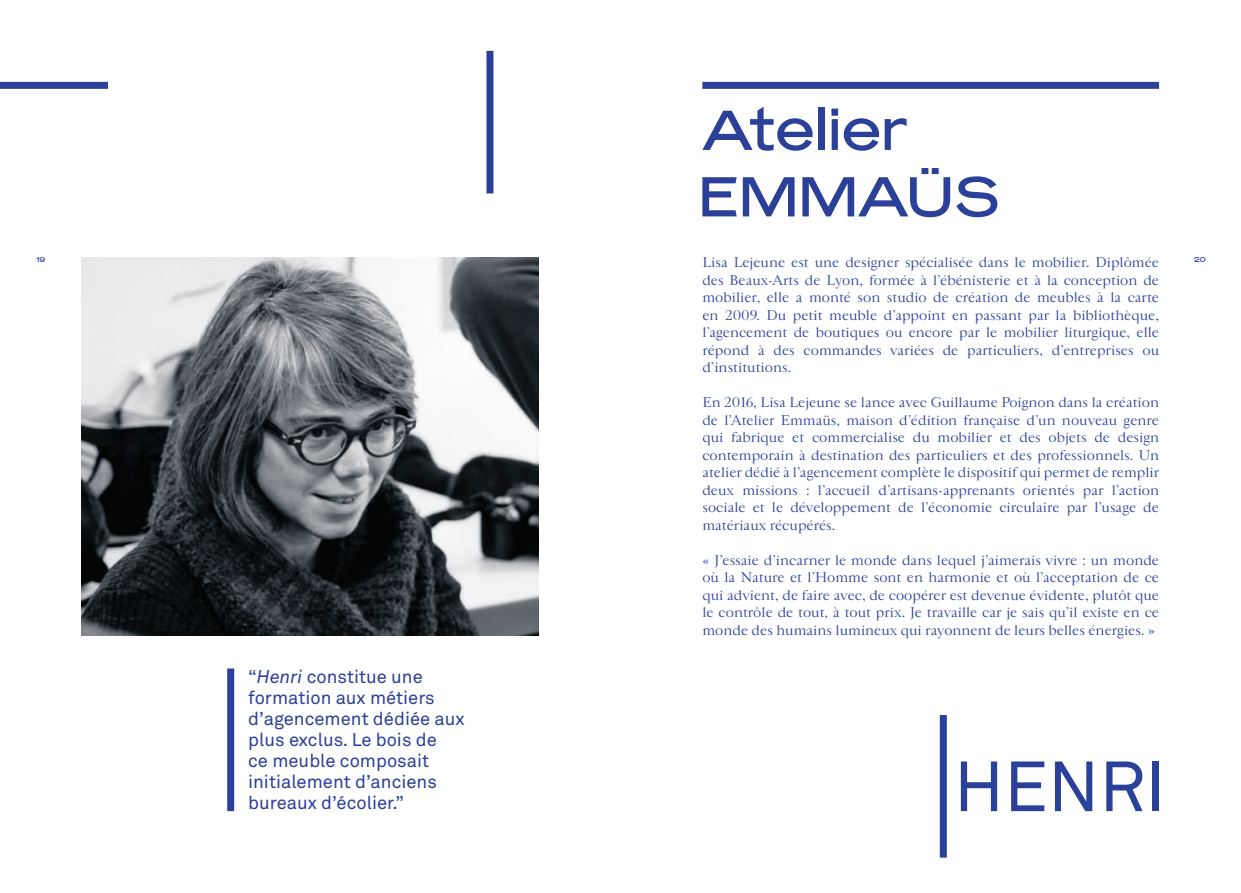
<style>
.page{position:relative;width:1241px;height:893px;background:#fff}
.page>*{position:absolute;margin:0;border:0;box-sizing:border-box;transform-origin:0 0}
.t1{font:70px "Akkurat Pro";color:#2a4099}
.t2{font:56px "Mars Extended";color:#2a4099}
.t3{font:18.38px/21px "Akkurat Pro";color:#2a4099}
.t4{font:13.12px/17.5px "Cardinal Classic Short";color:#2a4099;text-align:justify}
.t5{font:7px "Mars Extended";color:#2a4099}
.s1{font-style:italic}
</style>
<div class="page">
<div style="left:0;top:82px;width:108px;height:7px;background:#2a4099"></div>
<div style="left:486px;top:51px;width:7px;height:142px;background:#2a4099"></div>
<div style="left:702px;top:82px;width:456px;height:7px;background:#2a4099"></div>
<div style="left:227px;top:668px;width:7px;height:143px;background:#2a4099"></div>
<div style="left:939px;top:715px;width:7px;height:143px;background:#2a4099"></div>
<img style="left:82px;top:257px;width:456px;height:379px">
<h2 class="t2" style="left:702px;top:92px;width:207px">Atelier</h2>
<h2 class="t2" style="left:698px;top:158px;width:303px">EMMAÜS</h2>
<p class="t5" style="left:37px;top:255px;width:10px">19</p>
<p class="t5" style="left:1193px;top:255px;width:13px">20</p>
<p class="t4" style="left:702px;top:254px;width:458px">Lisa Lejeune est une designer spécialisée dans le mobilier. Diplômée des Beaux-Arts de Lyon, formée à l’ébénisterie et à la conception de mobilier, elle a monté son studio de création de meubles à la carte en 2009. Du petit meuble d’appoint en passant par la bibliothèque, l’agencement de boutiques ou encore par le mobilier liturgique, elle répond à des commandes variées de particuliers, d’entreprises ou d’institutions.</p>
<p class="t4" style="left:702px;top:394px;width:458px">En 2016, Lisa Lejeune se lance avec Guillaume Poignon dans la création de l’Atelier Emmaüs, maison d’édition française d’un nouveau genre qui fabrique et commercialise du mobilier et des objets de design contemporain à destination des particuliers et des professionnels. Un atelier dédié à l’agencement complète le dispositif qui permet de remplir deux missions : l’accueil d’artisans-apprenants orientés par l’action sociale et le développement de l’économie circulaire par l’usage de matériaux récupérés.</p>
<p class="t4" style="left:702px;top:551px;width:458px">« J’essaie d’incarner le monde dans lequel j’aimerais vivre : un monde où la Nature et l’Homme sont en harmonie et où l’acceptation de ce qui advient, de faire avec, de coopérer est devenue évidente, plutôt que le contrôle de tout, à tout prix. Je travaille car je sais qu’il existe en ce monde des humains lumineux qui rayonnent de leurs belles énergies. »</p>
<h3 class="t3" style="left:248px;top:666px;width:218px">“<span class="s1">Henri</span> constitue une formation aux métiers d’agencement dédiée aux plus exclus. Le bois de<br>ce meuble composait initialement d’anciens bureaux d’écolier.”</h3>
<h1 class="t1" style="left:953px;top:746px;width:214px">HENRI</h1>
</div>
